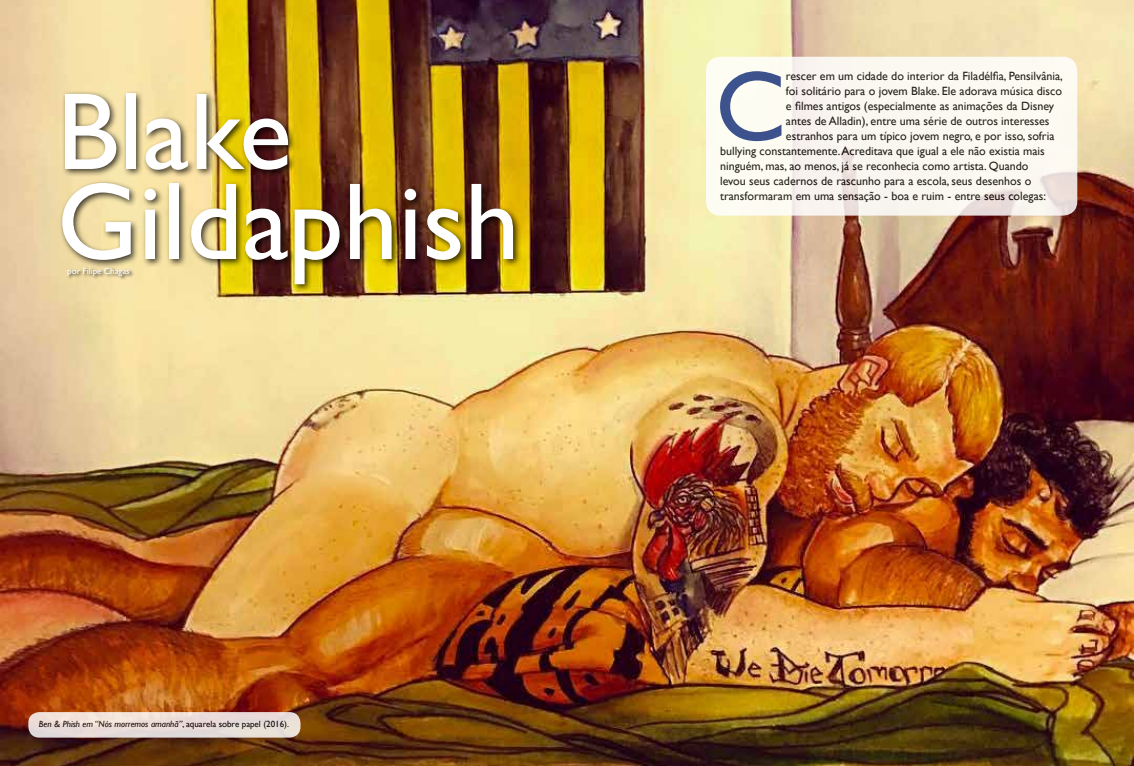
<style>
.page{position:relative;width:1134px;height:766px;background:#fff}
.page>*{position:absolute;margin:0;border:0;box-sizing:border-box;transform-origin:0 0}
.t1{font:110px/90px "Gill Sans";color:#fff}
.t2{font:100px "Gill Sans";color:#1c3687}
.t3{font:12px "Gill Sans";color:#000}
.t4{font:italic 9px "Gill Sans";color:#000}
.t5{font:9px "Gill Sans";color:#fff}
.s1{font-style:normal}
</style>
<div class="page">
<img style="left:0;top:0;width:1134px;height:765px">
<div style="left:59px;top:90px;width:463px;height:203px;background:#000;opacity:.75"></div>
<div style="left:706px;top:57px;width:371px;height:158px;background:#fbf9f1;border-radius:14px"></div>
<div style="left:28px;top:711px;width:272px;height:26px;background:linear-gradient(to right,#edded9,#e7deda);border-radius:11px"></div>
<div style="left:67px;top:267px;width:67px;height:14px;background:#000;opacity:.75"></div>
<h1 class="t1" style="left:57px;top:89px;width:465px">Blake<br>Gildaphish</h1>
<p class="t5" style="left:67px;top:265px;width:64px">por Filipe Chagas</p>
<p class="t4" style="left:39px;top:718px;width:252px">Ben &amp; Phish em “Nós morremos amanhã”<span class="s1">, aquarela sobre papel (2016).</span></p>
<h2 class="t2" style="left:715px;top:48px;width:72px">C</h2>
<p class="t3" style="left:786px;top:69px;width:278px">rescer em um cidade do interior da Filadélfia, Pensilvânia,</p>
<p class="t3" style="left:786px;top:84px;width:278px">foi solitário para o jovem Blake. Ele adorava música disco</p>
<p class="t3" style="left:786px;top:99px;width:270px">e filmes antigos (especialmente as animações da Disney</p>
<p class="t3" style="left:786px;top:114px;width:265px">antes de Alladin), entre uma série de outros interesses</p>
<p class="t3" style="left:786px;top:129px;width:270px">estranhos para um típico jovem negro, e por isso, sofria</p>
<p class="t3" style="left:720px;top:144px;width:326px">bullying constantemente. Acreditava que igual a ele não existia mais</p>
<p class="t3" style="left:720px;top:159px;width:310px">ninguém, mas, ao menos, já se reconhecia como artista. Quando</p>
<p class="t3" style="left:720px;top:174px;width:313px">levou seus cadernos de rascunho para a escola, seus desenhos o</p>
<p class="t3" style="left:720px;top:189px;width:328px">transformaram em uma sensação - boa e ruim - entre seus colegas:</p>
</div>
